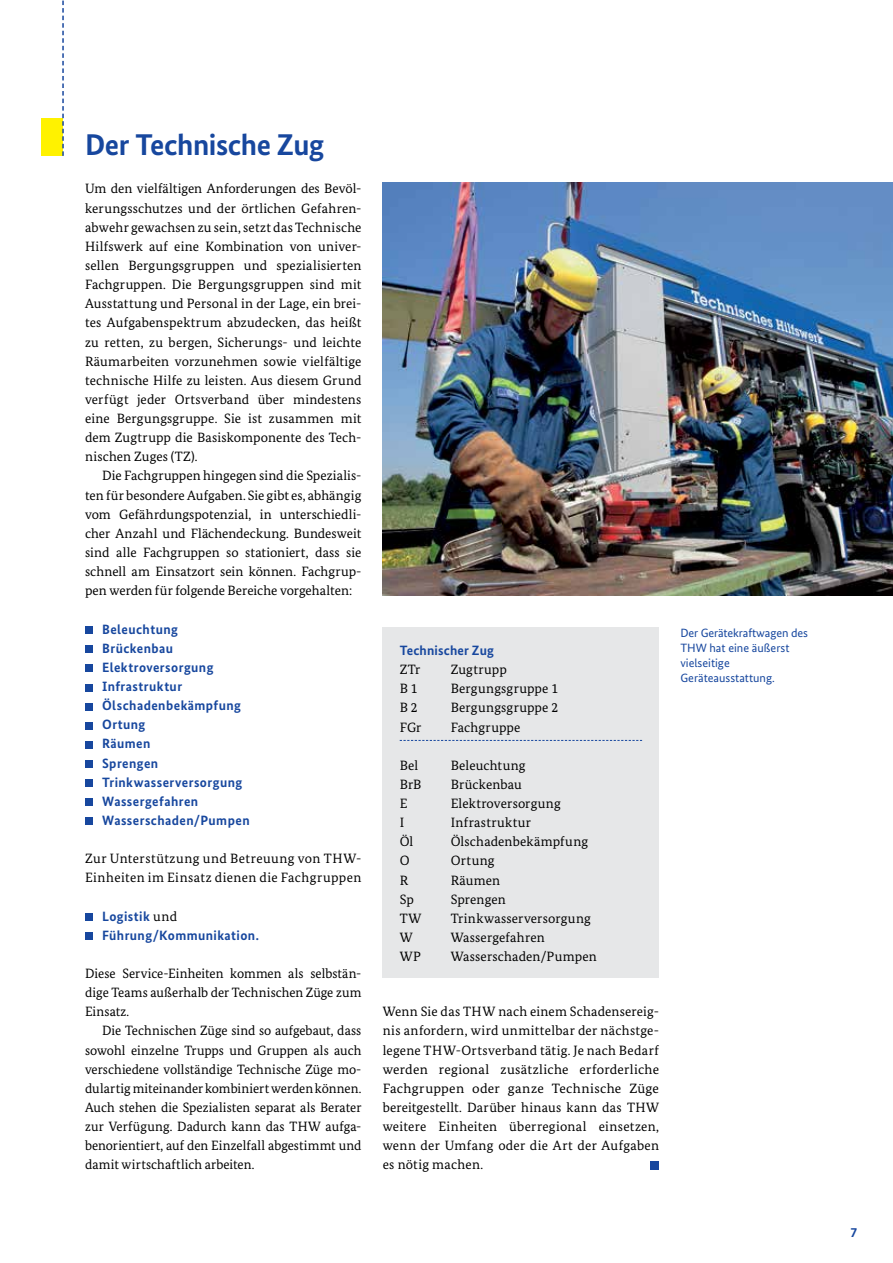
<style>
.page{position:relative;width:893px;height:1263px;background:#fff}
.page>*{position:absolute;margin:0;border:0;box-sizing:border-box;transform-origin:0 0}
.t1{font:700 30px "Bundes Sans";letter-spacing:-.015em;color:#17479e}
.t2{font:13.5px/19.2px "Bundes Serif";letter-spacing:.015em;color:#000;text-align:justify}
.t3{font:700 13.5px/19.2px "Bundes Sans";letter-spacing:.03em;color:#17479e}
.t4{font:13.5px/19.2px "Bundes Serif";letter-spacing:.035em;color:#000}
.t5{font:700 13.5px "Bundes Sans";letter-spacing:.01em;color:#17479e}
.t6{font:12px/15px "Bundes Sans";color:#17479e}
.s1{font-family:"Bundes Serif";font-weight:400;color:#000}
</style>
<div class="page">
<img style="left:383px;top:183px;width:510px;height:412px">
<div style="left:383px;top:627px;width:276px;height:351px;background:#e6e7e8"></div>
<svg style="left:400px;top:740px;width:242px;height:1px"></svg>
<div style="left:41px;top:119px;width:21px;height:37px;background:#fff200"></div>
<svg style="left:62px;top:0;width:2px;height:156px"></svg>
<div style="left:651px;top:1162px;width:8px;height:8px;background:#17479e"></div>
<div style="left:85px;top:627px;width:7px;height:7px;background:#17479e"></div>
<div style="left:85px;top:646px;width:7px;height:7px;background:#17479e"></div>
<div style="left:85px;top:665px;width:7px;height:7px;background:#17479e"></div>
<div style="left:85px;top:684px;width:7px;height:7px;background:#17479e"></div>
<div style="left:85px;top:703px;width:7px;height:7px;background:#17479e"></div>
<div style="left:85px;top:722px;width:7px;height:7px;background:#17479e"></div>
<div style="left:85px;top:741px;width:7px;height:7px;background:#17479e"></div>
<div style="left:85px;top:760px;width:7px;height:7px;background:#17479e"></div>
<div style="left:85px;top:780px;width:7px;height:7px;background:#17479e"></div>
<div style="left:85px;top:799px;width:7px;height:7px;background:#17479e"></div>
<div style="left:85px;top:818px;width:7px;height:7px;background:#17479e"></div>
<div style="left:85px;top:914px;width:7px;height:7px;background:#17479e"></div>
<div style="left:85px;top:933px;width:7px;height:7px;background:#17479e"></div>
<h1 class="t1" style="left:85px;top:127px;width:241px">Der Technische Zug</h1>
<p class="t2" style="left:85px;top:179px;width:278px">Um den vielfältigen Anforderungen des Bevöl&shy;kerungsschutzes und der örtlichen Gefahren&shy;abwehr gewachsen zu sein, setzt das Technische Hilfswerk auf eine Kombination von univer&shy;sellen Bergungsgruppen und spezialisierten Fachgruppen. Die Bergungsgruppen sind mit Ausstattung und Personal in der Lage, ein brei&shy;tes Aufgabenspektrum abzudecken, das heißt zu retten, zu bergen, Sicherungs- und leichte Räumarbeiten vorzunehmen sowie vielfältige technische Hilfe zu leisten. Aus diesem Grund verfügt jeder Ortsverband über mindestens eine Bergungsgruppe. Sie ist zusammen mit dem Zugtrupp die Basiskomponente des Tech&shy;nischen Zuges (TZ).</p>
<p class="t2" style="left:85px;top:466px;width:278px;text-indent:17px">Die Fachgruppen hingegen sind die Spezialis&shy;ten für besondere Aufgaben. Sie gibt es, abhängig vom Gefährdungspotenzial, in unterschiedli&shy;cher Anzahl und Flächendeckung. Bundesweit sind alle Fachgruppen so stationiert, dass sie schnell am Einsatzort sein können. Fachgrup&shy;pen werden für folgende Bereiche vorgehalten:</p>
<p class="t3" style="left:102px;top:619px;width:149px">Beleuchtung<br>Brückenbau<br>Elektroversorgung<br>Infrastruktur<br>Ölschadenbekämpfung<br>Ortung<br>Räumen<br>Sprengen<br>Trinkwasserversorgung<br>Wassergefahren<br>Wasserschaden/Pumpen</p>
<p class="t4" style="left:85px;top:849px;width:278px">Zur Unterstützung und Betreuung von THW-<br>Einheiten im Einsatz dienen die Fachgruppen</p>
<p class="t3" style="left:102px;top:906px;width:158px">Logistik <span class="s1">und<br></span>Führung/Kommunikation.</p>
<p class="t2" style="left:85px;top:964px;width:278px">Diese Service-Einheiten kommen als selbstän&shy;dige Teams außerhalb der Technischen Züge zum Einsatz.</p>
<p class="t2" style="left:85px;top:1021px;width:278px;text-indent:17px">Die Technischen Züge sind so aufgebaut, dass sowohl einzelne Trupps und Gruppen als auch verschiedene vollständige Technische Züge mo&shy;dulartig miteinander kombiniert werden können.<br>Auch stehen die Spezialisten separat als Berater zur Verfügung. Dadurch kann das THW aufga&shy;benorientiert, auf den Einzelfall abgestimmt und damit wirtschaftlich arbeiten.</p>
<p class="t5" style="left:400px;top:642px;width:96px">Technischer Zug</p>
<p class="t2" style="left:400px;top:660px;width:22px">ZTr</p>
<p class="t2" style="left:451px;top:660px;width:58px">Zugtrupp</p>
<p class="t2" style="left:400px;top:679px;width:19px">B 1</p>
<p class="t2" style="left:451px;top:679px;width:109px">Bergungsgruppe 1</p>
<p class="t2" style="left:400px;top:698px;width:19px">B 2</p>
<p class="t2" style="left:451px;top:698px;width:109px">Bergungsgruppe 2</p>
<p class="t2" style="left:400px;top:717px;width:23px">FGr</p>
<p class="t2" style="left:451px;top:717px;width:71px">Fachgruppe</p>
<p class="t2" style="left:400px;top:755px;width:20px">Bel</p>
<p class="t2" style="left:451px;top:755px;width:76px">Beleuchtung</p>
<p class="t2" style="left:400px;top:774px;width:23px">BrB</p>
<p class="t2" style="left:451px;top:774px;width:73px">Brückenbau</p>
<p class="t2" style="left:400px;top:794px;width:9px">E</p>
<p class="t2" style="left:451px;top:794px;width:112px">Elektroversorgung</p>
<p class="t2" style="left:400px;top:813px;width:6px">I</p>
<p class="t2" style="left:451px;top:813px;width:82px">Infrastruktur</p>
<p class="t2" style="left:400px;top:832px;width:15px">Öl</p>
<p class="t2" style="left:451px;top:832px;width:139px">Ölschadenbekämpfung</p>
<p class="t2" style="left:400px;top:851px;width:11px">O</p>
<p class="t2" style="left:451px;top:851px;width:45px">Ortung</p>
<p class="t2" style="left:400px;top:870px;width:10px">R</p>
<p class="t2" style="left:451px;top:870px;width:51px">Räumen</p>
<p class="t2" style="left:400px;top:889px;width:16px">Sp</p>
<p class="t2" style="left:451px;top:889px;width:57px">Sprengen</p>
<p class="t2" style="left:400px;top:908px;width:23px">TW</p>
<p class="t2" style="left:451px;top:908px;width:142px">Trinkwasserversorgung</p>
<p class="t2" style="left:400px;top:928px;width:14px">W</p>
<p class="t2" style="left:451px;top:928px;width:96px">Wassergefahren</p>
<p class="t2" style="left:400px;top:947px;width:23px">WP</p>
<p class="t2" style="left:451px;top:947px;width:148px">Wasserschaden/Pumpen</p>
<p class="t2" style="left:383px;top:1002px;width:278px">Wenn Sie das THW nach einem Schadensereig&shy;nis anfordern, wird unmittelbar der nächstge&shy;legene THW-Ortsverband tätig. Je nach Bedarf werden regional zusätzliche erforderliche Fachgruppen oder ganze Technische Züge bereitgestellt. Darüber hinaus kann das THW weitere Einheiten überregional einsetzen, wenn der Umfang oder die Art der Aufgaben es nötig machen.</p>
<p class="t6" style="left:680px;top:625px;width:129px">Der Gerätekraftwagen des<br>THW hat eine äußerst vielseitige<br>Geräteausstattung.</p>
<p class="t3" style="left:850px;top:1223px;width:8px">7</p>
</div>
